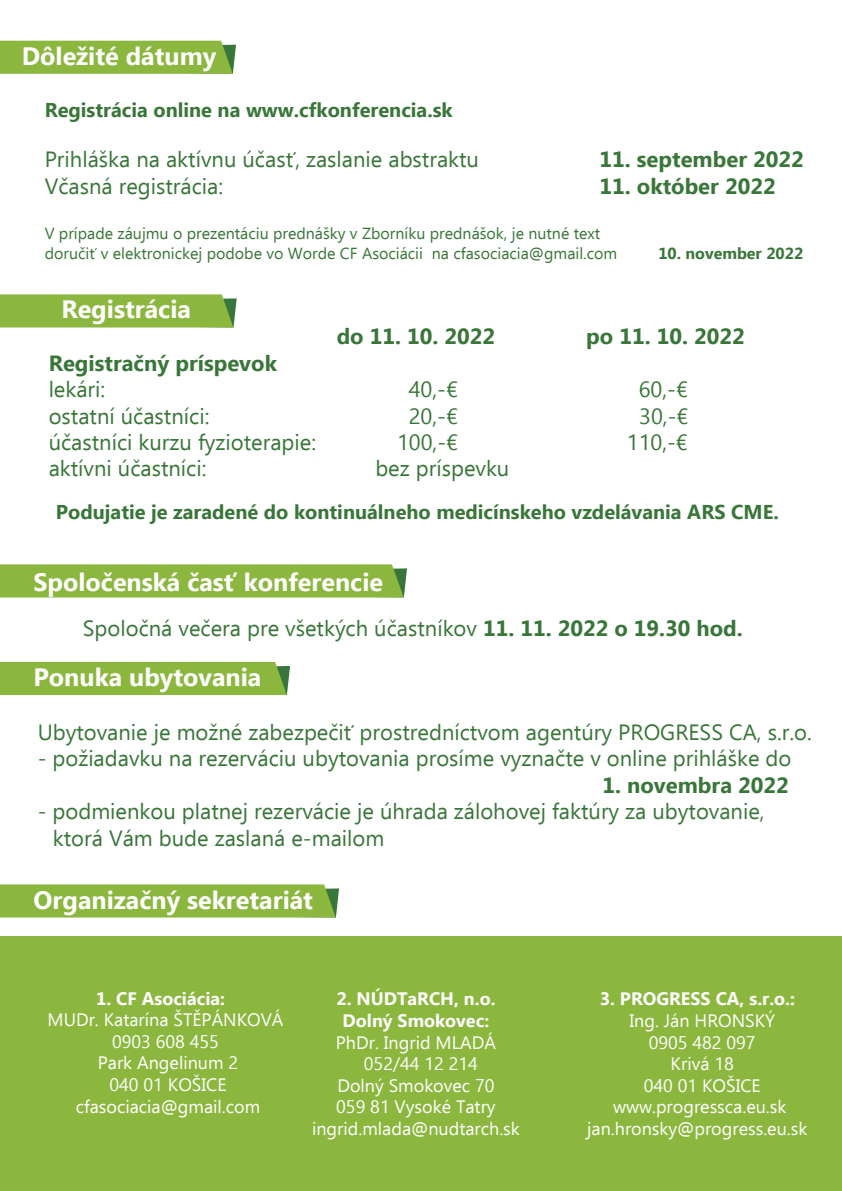
<style>
.page{position:relative;width:842px;height:1191px;background:#fff}
.page>*{position:absolute;margin:0;border:0;box-sizing:border-box;transform-origin:0 0}
.t1{font:700 25.2px "Ebrima";color:#fff}
.t2{font:22px/26.4px "Ebrima";color:#397639}
.t3{font:700 22px "Ebrima";color:#397639}
.t4{font:700 20px "Ebrima";color:#397639}
.t5{font:18px/21.6px "Ebrima";color:#fff;text-align:center}
.t6{font:700 18px/21.6px "Ebrima";color:#fff;text-align:center}
.t7{font:16px/19.2px "Ebrima";color:#397639}
.t8{font:700 16px "Ebrima";color:#397639}
.s1{font-weight:700}
</style>
<div class="page">
<div style="left:0;top:662px;width:290px;height:33px;background:#8cb73f"></div>
<div style="left:0;top:564px;width:407px;height:33px;background:#8cb73f"></div>
<div style="left:0;top:41px;width:236px;height:33px;background:#8cb73f"></div>
<div style="left:0;top:936px;width:842px;height:255px;background:#8cb73f"></div>
<svg style="left:0;top:294px;width:237px;height:33px;background:#8cb743"></svg>
<div style="left:0;top:884px;width:339px;height:33px;background:#8cb73f"></div>
<p class="t1" style="left:22px;top:37px;width:196px">Dôležité dátumy</p>
<p class="t4" style="left:45px;top:95px;width:410px">Registrácia online na www.cfkonferencia.sk</p>
<p class="t2" style="left:45px;top:146px;width:436px">Prihláška na aktívnu účasť, zaslanie abstraktu</p>
<p class="t3" style="left:600px;top:143px;width:206px">11. september 2022</p>
<p class="t2" style="left:45px;top:172px;width:180px">Včasná registrácia:</p>
<p class="t3" style="left:600px;top:170px;width:178px">11. október 2022</p>
<p class="t7" style="left:45px;top:224px;width:574px">V prípade záujmu o prezentáciu prednášky v Zborníku prednášok, je nutné text doručiť v elektronickej podobe vo Worde CF Asociácii na cfasociacia@gmail.com</p>
<p class="t8" style="left:658px;top:241px;width:146px">10. november 2022</p>
<p class="t1" style="left:61px;top:290px;width:131px">Registrácia</p>
<p class="t3" style="left:337px;top:320px;width:160px">do 11. 10. 2022</p>
<p class="t3" style="left:586px;top:320px;width:160px">po 11. 10. 2022</p>
<p class="t3" style="left:49px;top:347px;width:230px">Registračný príspevok</p>
<p class="t2" style="left:49px;top:376px;width:58px">lekári:</p>
<p class="t2" style="left:409px;top:376px;width:51px">40,-€</p>
<p class="t2" style="left:639px;top:376px;width:51px">60,-€</p>
<p class="t2" style="left:49px;top:402px;width:162px">ostatní účastníci:</p>
<p class="t2" style="left:409px;top:402px;width:51px">20,-€</p>
<p class="t2" style="left:639px;top:402px;width:51px">30,-€</p>
<p class="t2" style="left:49px;top:429px;width:269px">účastníci kurzu fyzioterapie:</p>
<p class="t2" style="left:397px;top:429px;width:63px">100,-€</p>
<p class="t2" style="left:627px;top:429px;width:63px">110,-€</p>
<p class="t2" style="left:49px;top:455px;width:159px">aktívni účastníci:</p>
<p class="t2" style="left:375px;top:455px;width:136px">bez príspevku</p>
<p class="t4" style="left:56px;top:497px;width:724px">Podujatie je zaradené do kontinuálneho medicínskeho vzdelávania ARS CME.</p>
<p class="t1" style="left:34px;top:563px;width:351px">Spoločenská časť konferencie</p>
<p class="t2" style="left:83px;top:614px;width:661px">Spoločná večera pre všetkých účastníkov <span class="s1">11. 11. 2022 o 19.30 hod.</span></p>
<p class="t1" style="left:34px;top:658px;width:229px">Ponuka ubytovania</p>
<p class="t2" style="left:38px;top:718px;width:776px">Ubytovanie je možné zabezpečiť prostredníctvom agentúry PROGRESS CA, s.r.o.</p>
<p class="t2" style="left:38px;top:745px;width:755px">- požiadavku na rezerváciu ubytovania prosíme vyznačte v online prihláške do</p>
<p class="t3" style="left:602px;top:768px;width:188px">1. novembra 2022</p>
<p class="t2" style="left:53px;top:797px;width:713px;text-indent:-15px">- podmienkou platnej rezervácie je úhrada zálohovej faktúry za ubytovanie, ktorá Vám bude zaslaná e-mailom</p>
<p class="t1" style="left:34px;top:881px;width:281px">Organizačný sekretariát</p>
<p class="t6" style="left:96px;top:988px;width:131px">1. CF Asociácia:</p>
<p class="t5" style="left:48px;top:1008px;width:238px">MUDr. Katarína ŠTĚPÁNKOVÁ<br>0903 608 455<br>Park Angelinum 2<br>040 01 KOŠICE cfasociacia@gmail.com</p>
<p class="t6" style="left:336px;top:989px;width:161px">2. NÚDTaRCH, n.o.<br>Dolný Smokovec:</p>
<p class="t5" style="left:312px;top:1031px;width:209px">PhDr. Ingrid MLADÁ<br>052/44 12 214<br>Dolný Smokovec 70<br>059 81 Vysoké Tatry ingrid.mlada@nudtarch.sk</p>
<p class="t6" style="left:600px;top:989px;width:197px">3. PROGRESS CA, s.r.o.:</p>
<p class="t5" style="left:587px;top:1009px;width:222px">Ing. Ján HRONSKÝ<br>0905 482 097<br>Krivá 18<br>040 01 KOŠICE www.progressca.eu.sk jan.hronsky@progress.eu.sk</p>
</div>
